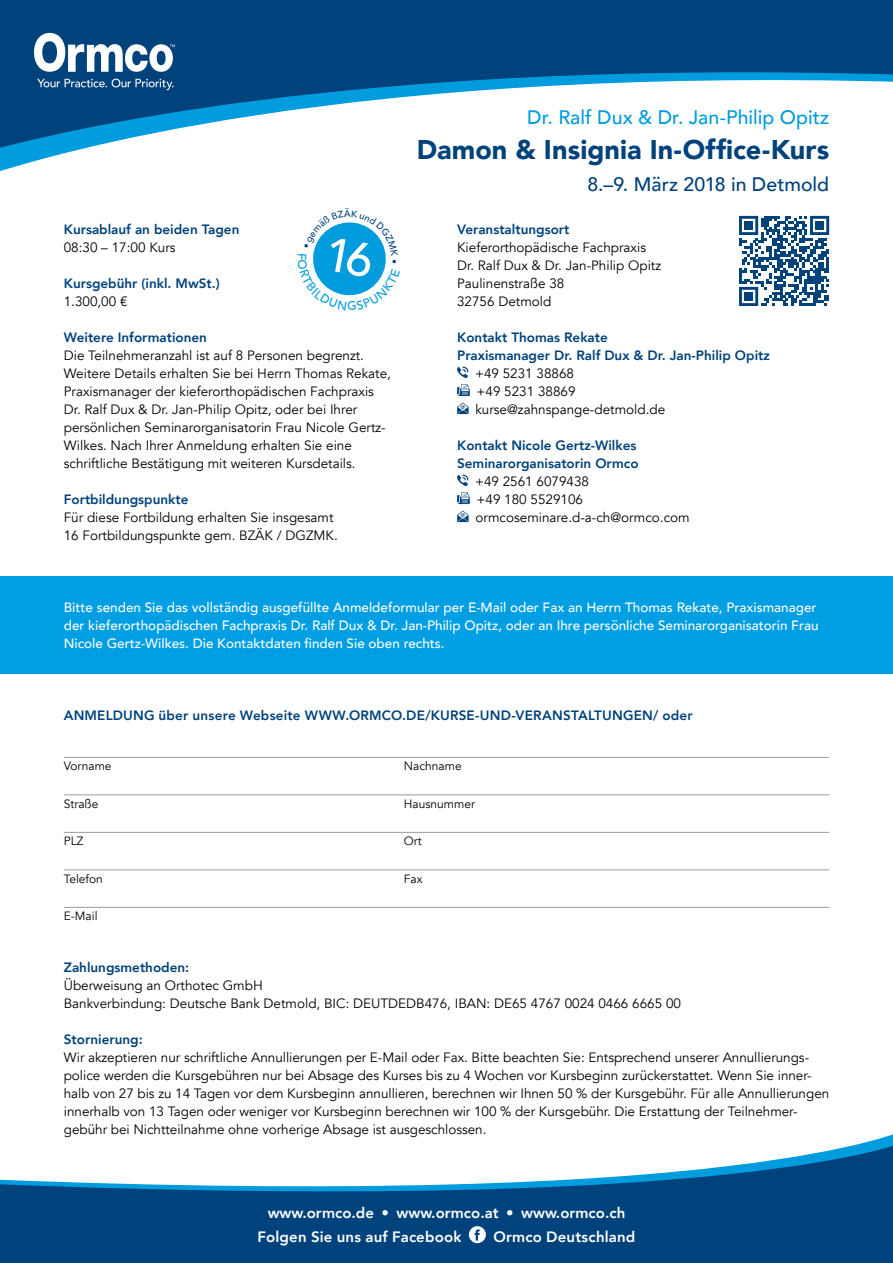
<style>
.page{position:relative;width:893px;height:1263px;background:#fff}
.page>*{position:absolute;margin:0;border:0;box-sizing:border-box;transform-origin:0 0}
.t1{font:900 27px "Avenir";letter-spacing:.005em;color:#00427b}
.t2{font:500 19.5px "Avenir";color:#009cde}
.t3{font:500 19.5px "Avenir";color:#00427b}
.t4{font:800 15px/24px "Avenir";letter-spacing:.01em;color:#fff}
.t5{font:13.5px/18px "Avenir";color:#000}
.t6{font:800 13.5px/18px "Avenir";color:#00427b}
.t7{font:500 13.5px/18px "Avenir";color:#fff}
.t8{font:12px "Avenir";color:#000}
.s1{font-family:"Avenir Next Condensed";font-weight:700}
</style>
<div class="page">
<hr style="left:64px;top:757px;width:765px;height:1px;background:#9c9c9d">
<hr style="left:64px;top:795px;width:765px;height:1px;background:#9c9c9d">
<hr style="left:64px;top:832px;width:765px;height:1px;background:#9c9c9d">
<hr style="left:64px;top:870px;width:765px;height:1px;background:#9c9c9d">
<hr style="left:64px;top:907px;width:765px;height:1px;background:#9c9c9d">
<div style="left:0;top:576px;width:893px;height:98px;background:#009ee3"></div>
<svg style="left:457px;top:367px;width:11px;height:11px"></svg>
<svg style="left:457px;top:384px;width:13px;height:12px"></svg>
<svg style="left:457px;top:402px;width:12px;height:12px"></svg>
<svg style="left:457px;top:475px;width:11px;height:11px"></svg>
<svg style="left:457px;top:492px;width:13px;height:12px"></svg>
<svg style="left:457px;top:510px;width:12px;height:12px"></svg>
<svg style="left:0;top:151px;width:73px;height:20px"></svg>
<svg style="left:0;top:0;width:893px;height:151px;fill:#00427b"></svg>
<svg style="left:34px;top:33px;width:141px;height:39px"></svg>
<svg style="left:37px;top:79px;width:137px;height:11px;background:#356996"></svg>
<svg style="left:0;top:1141px;width:893px;height:122px;fill:#00427b"></svg>
<div style="left:469px;top:1226px;width:17px;height:17px;background:#fff;border-radius:50%"></div>
<svg style="left:475px;top:1229px;width:5px;height:11px"></svg>
<svg style="left:739px;top:216px;width:90px;height:90px"></svg>
<div style="left:744px;top:221px;width:9px;height:9px;background:#00427a"></div>
<div style="left:815px;top:221px;width:9px;height:9px;background:#00427a"></div>
<div style="left:744px;top:292px;width:9px;height:9px;background:#00427a"></div>
<svg style="left:313px;top:222px;width:73px;height:74px"></svg>
<p class="t6" style="left:64px;top:220px;width:177px">Kursablauf an beiden Tagen</p>
<p class="t5" style="left:64px;top:239px;width:113px">08:30 – 17:00 Kurs</p>
<p class="t6" style="left:64px;top:274px;width:157px">Kursgebühr (inkl. MwSt.)</p>
<p class="t5" style="left:64px;top:293px;width:65px">1.300,00 €</p>
<p class="t6" style="left:64px;top:328px;width:145px">Weitere Informationen</p>
<p class="t5" style="left:64px;top:347px;width:329px">Die Teilnehmeranzahl ist auf 8 Personen begrenzt.<br>Weitere Details erhalten Sie bei Herrn Thomas Rekate, Praxismanager der kieferorthopädischen Fachpraxis Dr. Ralf Dux &amp; Dr. Jan-Philip Opitz, oder bei Ihrer persönlichen Seminarorganisatorin Frau Nicole Gertz-Wilkes. Nach Ihrer Anmeldung erhalten Sie eine schriftliche Bestätigung mit weiteren Kursdetails.</p>
<p class="t6" style="left:64px;top:490px;width:126px">Fortbildungspunkte</p>
<p class="t5" style="left:64px;top:509px;width:276px">Für diese Fortbildung erhalten Sie insgesamt<br>16 Fortbildungspunkte gem. BZÄK / DGZMK.</p>
<h2 class="t2" style="left:527px;top:100px;width:303px">Dr. Ralf Dux &amp; Dr. Jan-Philip Opitz</h2>
<h1 class="t1" style="left:417px;top:126px;width:414px">Damon &amp; Insignia In-Office-Kurs</h1>
<h2 class="t3" style="left:587px;top:167px;width:243px">8.–9. März 2018 in Detmold</h2>
<p class="t6" style="left:457px;top:220px;width:114px">Veranstaltungsort</p>
<p class="t5" style="left:457px;top:239px;width:205px">Kieferorthopädische Fachpraxis<br>Dr. Ralf Dux &amp; Dr. Jan-Philip Opitz<br>Paulinenstraße 38<br>32756 Detmold</p>
<p class="t6" style="left:457px;top:328px;width:314px">Kontakt Thomas Rekate<br>Praxismanager Dr. Ralf Dux &amp; Dr. Jan-Philip Opitz</p>
<p class="t5" style="left:475px;top:365px;width:192px">+49 5231 38868<br>+49 5231 38869 kurse@zahnspange-detmold.de</p>
<p class="t6" style="left:457px;top:436px;width:183px">Kontakt Nicole Gertz-Wilkes<br>Seminarorganisatorin Ormco</p>
<p class="t5" style="left:475px;top:473px;width:216px">+49 2561 6079438<br>+49 180 5529106 ormcoseminare.d-a-ch@ormco.com</p>
<p class="t7" style="left:64px;top:598px;width:756px">Bitte senden Sie das vollständig ausgefüllte Anmeldeformular per E-Mail oder Fax an Herrn Thomas Rekate, Praxismanager der kieferorthopädischen Fachpraxis Dr. Ralf Dux &amp; Dr. Jan-Philip Opitz, oder an Ihre persönliche Seminarorganisatorin Frau<br>Nicole Gertz-Wilkes. Die Kontaktdaten finden Sie oben rechts.</p>
<p class="t6" style="left:64px;top:706px;width:630px">ANMELDUNG über unsere Webseite WWW.ORMCO.DE/KURSE-UND-VERANSTALTUNGEN/ oder</p>
<p class="t8" style="left:64px;top:759px;width:49px">Vorname</p>
<p class="t8" style="left:404px;top:759px;width:59px">Nachname</p>
<p class="t8" style="left:64px;top:796px;width:36px">Straße</p>
<p class="t8" style="left:404px;top:796px;width:73px">Hausnummer</p>
<p class="t8" style="left:64px;top:834px;width:21px">PLZ</p>
<p class="t8" style="left:404px;top:834px;width:19px">Ort</p>
<p class="t8" style="left:64px;top:871px;width:41px">Telefon</p>
<p class="t8" style="left:404px;top:871px;width:20px">Fax</p>
<p class="t8" style="left:64px;top:909px;width:35px">E-Mail</p>
<p class="t6" style="left:64px;top:958px;width:127px">Zahlungsmethoden:</p>
<p class="t5" style="left:64px;top:977px;width:619px">Überweisung an Orthotec GmbH<br>Bankverbindung: Deutsche Bank Detmold, BIC: DEUTDEDB476, IBAN: DE65 4767 0024 0466 6665 00</p>
<p class="t6" style="left:64px;top:1030px;width:80px">Stornierung:</p>
<p class="t5" style="left:64px;top:1049px;width:767px">Wir akzeptieren nur schriftliche Annullierungen per E-Mail oder Fax. Bitte beachten Sie: Entsprechend unserer Annullierungs&shy;police werden die Kursgebühren nur bei Absage des Kurses bis zu 4 Wochen vor Kursbeginn zurückerstattet. Wenn Sie inner&shy;halb von 27 bis zu 14 Tagen vor dem Kursbeginn annullieren, berechnen wir Ihnen 50 % der Kursgebühr. Für alle Annullierungen innerhalb von 13 Tagen oder weniger vor Kursbeginn berechnen wir 100 % der Kursgebühr. Die Erstattung der Teilnehmer&shy;gebühr bei Nichtteilnahme ohne vorherige Absage ist ausgeschlossen.</p>
<p class="t4" style="left:258px;top:1201px;width:369px;text-indent:10px">www.ormco.de <span class="s1">•</span> www.ormco.at <span class="s1">•</span> www.ormco.ch<br>Folgen Sie uns auf Facebook</p>
<p class="t4" style="left:493px;top:1225px;width:144px">Ormco Deutschland</p>
</div>
